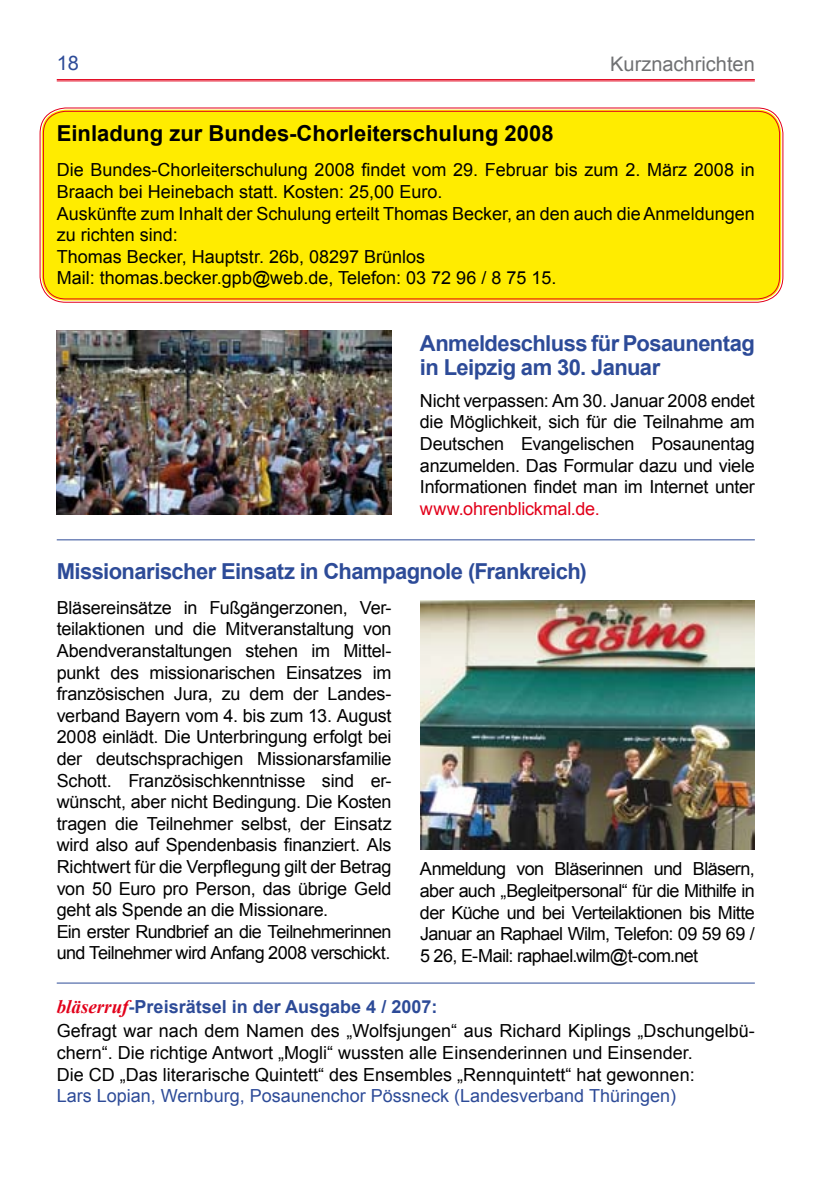
<style>
.page{position:relative;width:840px;height:1191px;background:#fff}
.page>*{position:absolute;margin:0;border:0;box-sizing:border-box;transform-origin:0 0}
.t1{font:700 22px/24px "Arial";letter-spacing:-.025em;color:#2d4b98}
.t2{font:700 22px "Arial";color:#000}
.t3{font:20px "Arial";color:#707173}
.t4{font:20px "Arial";color:#2d4b98}
.t5{font:18px/21.6px "Arial";letter-spacing:-.01em;color:#000}
.t6{font:18px "Arial";color:#2d4b98}
.t7{font:700 18px "Arial";color:#2d4b98}
.t8{font:18px "Arial";letter-spacing:-.015em;color:#e2001a}
.s1{font-family:"Times New Roman";font-style:italic;font-size:19px;color:#e2001a}
</style>
<div class="page">
<hr style="left:57px;top:79px;width:697px;height:1px;background:#e2001a">
<hr style="left:57px;top:80px;width:697px;height:1px;background:#e2001a">
<div style="left:42px;top:110px;width:738px;height:190px;background:#ffec00;border-radius:24px"></div>
<div style="left:40px;top:108px;width:742px;height:194px;border:1px solid #e2001a;border-radius:26px"></div>
<div style="left:43px;top:111px;width:736px;height:188px;border:1px solid #e2001a;border-radius:22px"></div>
<img style="left:420px;top:600px;width:334px;height:249px">
<hr style="left:57px;top:982px;width:697px;height:1px;background:#2d4b98">
<hr style="left:57px;top:539px;width:697px;height:1px;background:#2d4b98">
<img style="left:57px;top:331px;width:334px;height:183px">
<p class="t4" style="left:57px;top:50px;width:24px">18</p>
<p class="t2" style="left:57px;top:119px;width:498px">Einladung zur Bundes-Chorleiterschulung 2008</p>
<p class="t3" style="left:609px;top:51px;width:146px">Kurznachrichten</p>
<p class="t5" style="left:57px;top:159px;width:699px">Die Bundes-Chorleiterschulung 2008 findet vom 29. Februar bis zum 2. März 2008 in Braach bei Heinebach statt. Kosten: 25,00 Euro.<br>Auskünfte zum Inhalt der Schulung erteilt Thomas Becker, an den auch die Anmeldungen zu richten sind:<br>Thomas Becker, Hauptstr. 26b, 08297 Brünlos<br>Mail: thomas.becker.gpb@web.de, Telefon: 03 72 96 / 8 75 15.</p>
<p class="t1" style="left:420px;top:332px;width:336px">Anmeldeschluss für Posaunentag in Leipzig am 30. Januar</p>
<p class="t5" style="left:419px;top:390px;width:336px;text-align:justify">Nicht verpassen: Am 30. Januar 2008 endet die Möglichkeit, sich für die Teilnahme am Deutschen Evangelischen Posaunentag anzumelden. Das Formular dazu und viele Informationen findet man im Internet unter</p>
<p class="t8" style="left:420px;top:496px;width:181px">www.ohrenblickmal.de.</p>
<p class="t1" style="left:57px;top:560px;width:531px">Missionarischer Einsatz in Champagnole (Frankreich)</p>
<p class="t5" style="left:57px;top:597px;width:336px">Bläsereinsätze in Fußgängerzonen, Ver&shy;teilaktionen und die Mitveranstaltung von Abendveranstaltungen stehen im Mittel&shy;punkt des missionarischen Einsatzes im französischen Jura, zu dem der Landes&shy;verband Bayern vom 4. bis zum 13. August 2008 einlädt. Die Unterbringung erfolgt bei der deutschsprachigen Missionarsfamilie Schott. Französischkenntnisse sind er&shy;wünscht, aber nicht Bedingung. Die Kosten tragen die Teilnehmer selbst, der Einsatz wird also auf Spendenbasis finanziert. Als Richtwert für die Verpflegung gilt der Betrag von 50 Euro pro Person, das übrige Geld geht als Spende an die Missionare.<br>Ein erster Rundbrief an die Teilnehmerinnen und Teilnehmer wird Anfang 2008 verschickt.</p>
<p class="t5" style="left:419px;top:858px;width:336px;text-align:justify">Anmeldung von Bläserinnen und Bläsern, aber auch „Begleitpersonal“ für die Mithilfe in der Küche und bei Verteilaktionen bis Mitte Januar an Raphael Wilm, Telefon: 09 59 69 / 5 26, E-Mail: raphael.wilm@t-com.net</p>
<p class="t7" style="left:57px;top:994px;width:382px"><span class="s1">bläserruf</span>-Preisrätsel in der Ausgabe 4 / 2007:</p>
<p class="t5" style="left:57px;top:1020px;width:699px">Gefragt war nach dem Namen des „Wolfsjungen“ aus Richard Kiplings „Dschungelbü&shy;chern“. Die richtige Antwort „Mogli“ wussten alle Einsenderinnen und Einsender.<br>Die CD „Das literarische Quintett“ des Ensembles „Rennquintett“ hat gewonnen:</p>
<p class="t6" style="left:57px;top:1084px;width:620px">Lars Lopian, Wernburg, Posaunenchor Pössneck (Landesverband Thüringen)</p>
</div>
